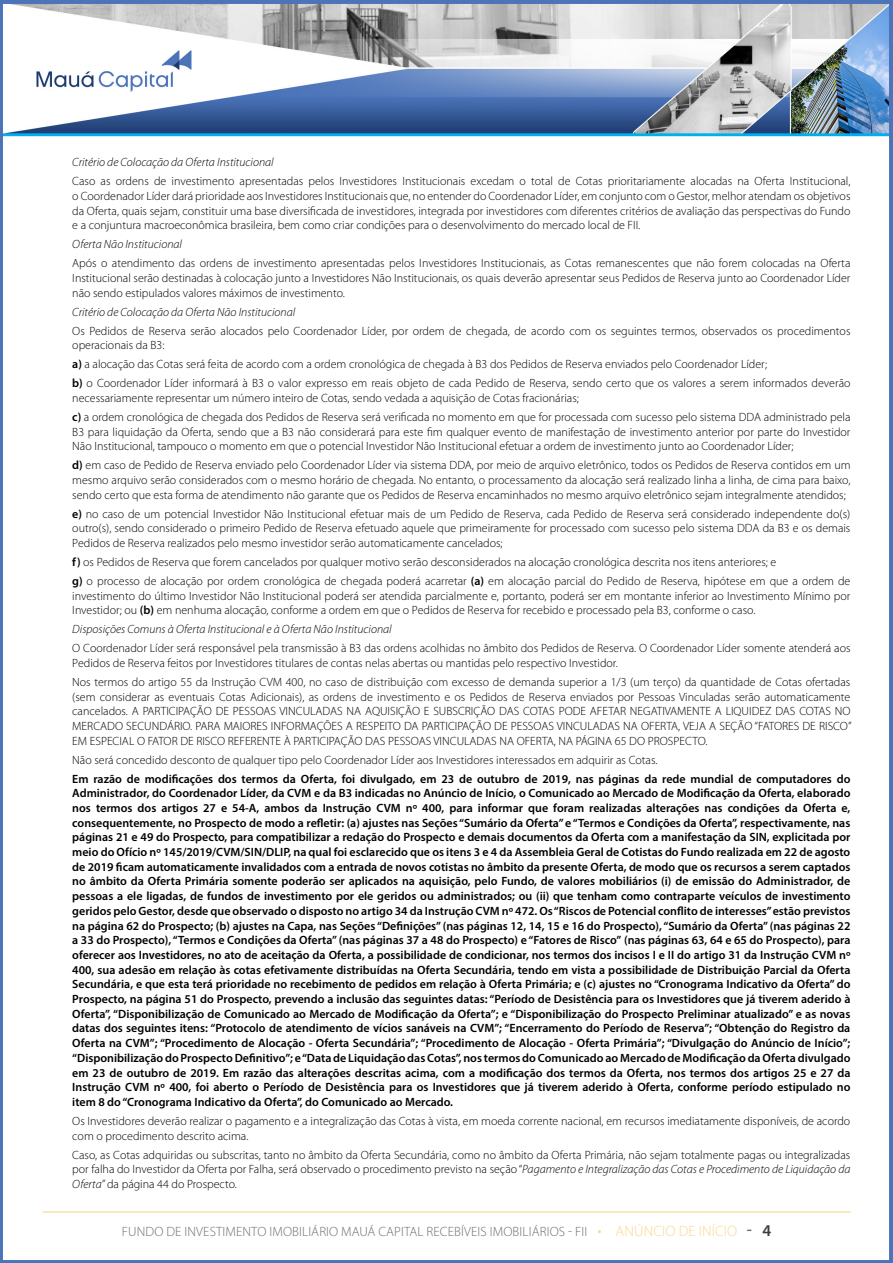
<style>
.page{position:relative;width:893px;height:1263px;background:#fff}
.page>*{position:absolute;margin:0;border:0;box-sizing:border-box;transform-origin:0 0}
.t1{font:300 13.5px "Myriad Pro";letter-spacing:.01em;color:#6f6c6f}
.t2{font:300 12px/14.7px "Myriad Pro";color:#000}
.t3{font:600 12px/14.7px "Myriad Pro";color:#000;text-align:justify}
.t4{font:italic 300 12px "Myriad Pro";color:#000}
.s1{font-weight:600}
.s2{font-style:italic}
.s3{font-size:16.5px;color:#f8d88d}
.s4{font-size:15px;color:#f8d88d}
.s5{font-weight:600;font-size:16.5px}
.s6{font-weight:600;font-size:16.5px;color:#3c3c3b}
</style>
<div class="page">
<img style="left:0;top:0;width:893px;height:1263px">
<hr style="left:43px;top:1212px;width:807px;height:1px;background:#f7d27b">
<p class="t4" style="left:72px;top:156px;width:203px">Critério de Colocação da Oferta Institucional</p>
<p class="t2" style="left:72px;top:174px;width:780px;text-align:justify">Caso as ordens de investimento apresentadas pelos Investidores Institucionais excedam o total de Cotas prioritariamente alocadas na Oferta Institucional, o Coordenador Líder dará prioridade aos Investidores Institucionais que, no entender do Coordenador Líder, em conjunto com o Gestor, melhor atendam os objetivos da Oferta, quais sejam, constituir uma base diversificada de investidores, integrada por investidores com diferentes critérios de avaliação das perspectivas do Fundo e a conjuntura macroeconômica brasileira, bem como criar condições para o desenvolvimento do mercado local de FII.</p>
<p class="t4" style="left:72px;top:238px;width:111px">Oferta Não Institucional</p>
<p class="t2" style="left:72px;top:256px;width:780px;text-align:justify">Após o atendimento das ordens de investimento apresentadas pelos Investidores Institucionais, as Cotas remanescentes que não forem colocadas na Oferta Institucional serão destinadas à colocação junto a Investidores Não Institucionais, os quais deverão apresentar seus Pedidos de Reserva junto ao Coordenador Líder não sendo estipulados valores máximos de investimento.</p>
<p class="t4" style="left:72px;top:305px;width:224px">Critério de Colocação da Oferta Não Institucional</p>
<p class="t2" style="left:72px;top:323px;width:780px">Os Pedidos de Reserva serão alocados pelo Coordenador Líder, por ordem de chegada, de acordo com os seguintes termos, observados os procedimentos operacionais da B3:</p>
<p class="t2" style="left:72px;top:355px;width:780px;line-height:18.9px"><span class="s1">a)</span> a alocação das Cotas será feita de acordo com a ordem cronológica de chegada à B3 dos Pedidos de Reserva enviados pelo Coordenador Líder;<br><span class="s1">b)</span> o Coordenador Líder informará à B3 o valor expresso em reais objeto de cada Pedido de Reserva, sendo certo que os valores a serem informados deverão</p>
<p class="t2" style="left:72px;top:389px;width:780px;line-height:18.9px">necessariamente representar um número inteiro de Cotas, sendo vedada a aquisição de Cotas fracionárias;<br><span class="s1">c)</span> a ordem cronológica de chegada dos Pedidos de Reserva será verificada no momento em que for processada com sucesso pelo sistema DDA administrado pela</p>
<p class="t2" style="left:72px;top:424px;width:780px">B3 para liquidação da Oferta, sendo que a B3 não considerará para este fim qualquer evento de manifestação de investimento anterior por parte do Investidor<br>Não Institucional, tampouco o momento em que o potencial Investidor Não Institucional efetuar a ordem de investimento junto ao Coordenador Líder;</p>
<p class="t2" style="left:72px;top:458px;width:780px;text-align:justify"><span class="s1">d)</span> em caso de Pedido de Reserva enviado pelo Coordenador Líder via sistema DDA, por meio de arquivo eletrônico, todos os Pedidos de Reserva contidos em um mesmo arquivo serão considerados com o mesmo horário de chegada. No entanto, o processamento da alocação será realizado linha a linha, de cima para baixo, sendo certo que esta forma de atendimento não garante que os Pedidos de Reserva encaminhados no mesmo arquivo eletrônico sejam integralmente atendidos;</p>
<p class="t2" style="left:72px;top:506px;width:780px;text-align:justify"><span class="s1">e)</span> no caso de um potencial Investidor Não Institucional efetuar mais de um Pedido de Reserva, cada Pedido de Reserva será considerado independente do(s) outro(s), sendo considerado o primeiro Pedido de Reserva efetuado aquele que primeiramente for processado com sucesso pelo sistema DDA da B3 e os demais Pedidos de Reserva realizados pelo mesmo investidor serão automaticamente cancelados;</p>
<p class="t2" style="left:72px;top:553px;width:780px;line-height:18.9px"><span class="s1">f)</span> os Pedidos de Reserva que forem cancelados por qualquer motivo serão desconsiderados na alocação cronológica descrita nos itens anteriores; e<br><span class="s1">g)</span> o processo de alocação por ordem cronológica de chegada poderá acarretar <span class="s1">(a)</span> em alocação parcial do Pedido de Reserva, hipótese em que a ordem de</p>
<p class="t2" style="left:72px;top:588px;width:780px">investimento do último Investidor Não Institucional poderá ser atendida parcialmente e, portanto, poderá ser em montante inferior ao Investimento Mínimo por<br>Investidor; ou <span class="s1">(b)</span> em nenhuma alocação, conforme a ordem em que o Pedidos de Reserva for recebido e processado pela B3, conforme o caso.</p>
<p class="t4" style="left:72px;top:623px;width:321px">Disposições Comuns à Oferta Institucional e à Oferta Não Institucional</p>
<p class="t2" style="left:72px;top:641px;width:780px">O Coordenador Líder será responsável pela transmissão à B3 das ordens acolhidas no âmbito dos Pedidos de Reserva. O Coordenador Líder somente atenderá aos<br>Pedidos de Reserva feitos por Investidores titulares de contas nelas abertas ou mantidas pelo respectivo Investidor.</p>
<p class="t2" style="left:72px;top:675px;width:781px;text-align:justify">Nos termos do artigo 55 da Instrução CVM 400, no caso de distribuição com excesso de demanda superior a 1/3 (um terço) da quantidade de Cotas ofertadas (sem considerar as eventuais Cotas Adicionais), as ordens de investimento e os Pedidos de Reserva enviados por Pessoas Vinculadas serão automaticamente cancelados. A PARTICIPAÇÃO DE PESSOAS VINCULADAS NA AQUISIÇÃO E SUBSCRIÇÃO DAS COTAS PODE AFETAR NEGATIVAMENTE A LIQUIDEZ DAS COTAS NO MERCADO SECUNDÁRIO. PARA MAIORES INFORMAÇÕES A RESPEITO DA PARTICIPAÇÃO DE PESSOAS VINCULADAS NA OFERTA, VEJA A SEÇÃO “FATORES DE RISCO” EM ESPECIAL O FATOR DE RISCO REFERENTE À PARTICIPAÇÃO DAS PESSOAS VINCULADAS NA OFERTA, NA PÁGINA 65 DO PROSPECTO.</p>
<p class="t2" style="left:72px;top:752px;width:587px">Não será concedido desconto de qualquer tipo pelo Coordenador Líder aos Investidores interessados em adquirir as Cotas.</p>
<p class="t3" style="left:72px;top:771px;width:780px">Em razão de modificações dos termos da Oferta, foi divulgado, em 23 de outubro de 2019, nas páginas da rede mundial de computadores do Administrador, do Coordenador Líder, da CVM e da B3 indicadas no Anúncio de Início, o Comunicado ao Mercado de Modificação da Oferta, elaborado nos termos dos artigos 27 e 54-A, ambos da Instrução CVM nº 400, para informar que foram realizadas alterações nas condições da Oferta e, consequentemente, no Prospecto de modo a refletir: (a) ajustes nas Seções “Sumário da Oferta” e “Termos e Condições da Oferta”, respectivamente, nas páginas 21 e 49 do Prospecto, para compatibilizar a redação do Prospecto e demais documentos da Oferta com a manifestação da SIN, explicitada por meio do Ofício nº 145/2019/CVM/SIN/DLIP, na qual foi esclarecido que os itens 3 e 4 da Assembleia Geral de Cotistas do Fundo realizada em 22 de agosto de 2019 ficam automaticamente invalidados com a entrada de novos cotistas no âmbito da presente Oferta, de modo que os recursos a serem captados no âmbito da Oferta Primária somente poderão ser aplicados na aquisição, pelo Fundo, de valores mobiliários (i) de emissão do Administrador, de pessoas a ele ligadas, de fundos de investimento por ele geridos ou administrados; ou (ii) que tenham como contraparte veículos de investimento geridos pelo Gestor, desde que observado o disposto no artigo 34 da Instrução CVM nº 472. Os “Riscos de Potencial conflito de interesses” estão previstos na página 62 do Prospecto; (b) ajustes na Capa, nas Seções “Definições” (nas páginas 12, 14, 15 e 16 do Prospecto), “Sumário da Oferta” (nas páginas 22 a 33 do Prospecto), “Termos e Condições da Oferta” (nas páginas 37 a 48 do Prospecto) e “Fatores de Risco” (nas páginas 63, 64 e 65 do Prospecto), para oferecer aos Investidores, no ato de aceitação da Oferta, a possibilidade de condicionar, nos termos dos incisos I e II do artigo 31 da Instrução CVM nº 400, sua adesão em relação às cotas efetivamente distribuídas na Oferta Secundária, tendo em vista a possibilidade de Distribuição Parcial da Oferta Secundária, e que esta terá prioridade no recebimento de pedidos em relação à Oferta Primária; e (c) ajustes no “Cronograma Indicativo da Oferta” do Prospecto, na página 51 do Prospecto, prevendo a inclusão das seguintes datas: “Período de Desistência para os Investidores que já tiverem aderido à Oferta”, “Disponibilização de Comunicado ao Mercado de Modificação da Oferta”; e “Disponibilização do Prospecto Preliminar atualizado” e as novas datas dos seguintes itens: “Protocolo de atendimento de vícios sanáveis na CVM”; “Encerramento do Período de Reserva”; “Obtenção do Registro da Oferta na CVM”; “Procedimento de Alocação - Oferta Secundária”; “Procedimento de Alocação - Oferta Primária”; “Divulgação do Anúncio de Início”; “Disponibilização do Prospecto Definitivo”; e “Data de Liquidação das Cotas”, nos termos do Comunicado ao Mercado de Modificação da Oferta divulgado em 23 de outubro de 2019. Em razão das alterações descritas acima, com a modificação dos termos da Oferta, nos termos dos artigos 25 e 27 da Instrução CVM nº 400, foi aberto o Período de Desistência para os Investidores que já tiverem aderido à Oferta, conforme período estipulado no item 8 do “Cronograma Indicativo da Oferta”, do Comunicado ao Mercado.</p>
<p class="t2" style="left:72px;top:1114px;width:780px">Os Investidores deverão realizar o pagamento e a integralização das Cotas à vista, em moeda corrente nacional, em recursos imediatamente disponíveis, de acordo com o procedimento descrito acima.</p>
<p class="t2" style="left:72px;top:1147px;width:780px;text-align:justify">Caso, as Cotas adquiridas ou subscritas, tanto no âmbito da Oferta Secundária, como no âmbito da Oferta Primária, não sejam totalmente pagas ou integralizadas por falha do Investidor da Oferta por Falha, será observado o procedimento previsto na seção “<span class="s2">Pagamento e Integralização das Cotas e Procedimento de Liquidação da Oferta”</span> da página 44 do Prospecto.</p>
<p class="t1" style="left:122px;top:1224px;width:651px">FUNDO DE INVESTIMENTO IMOBILIÁRIO MAUÁ CAPITAL RECEBÍVEIS IMOBILIÁRIOS - FII <span class="s3">•</span> <span class="s4">ANÚNCIO DE INÍCIO</span> <span class="s5">-</span> <span class="s6">4</span></p>
</div>
